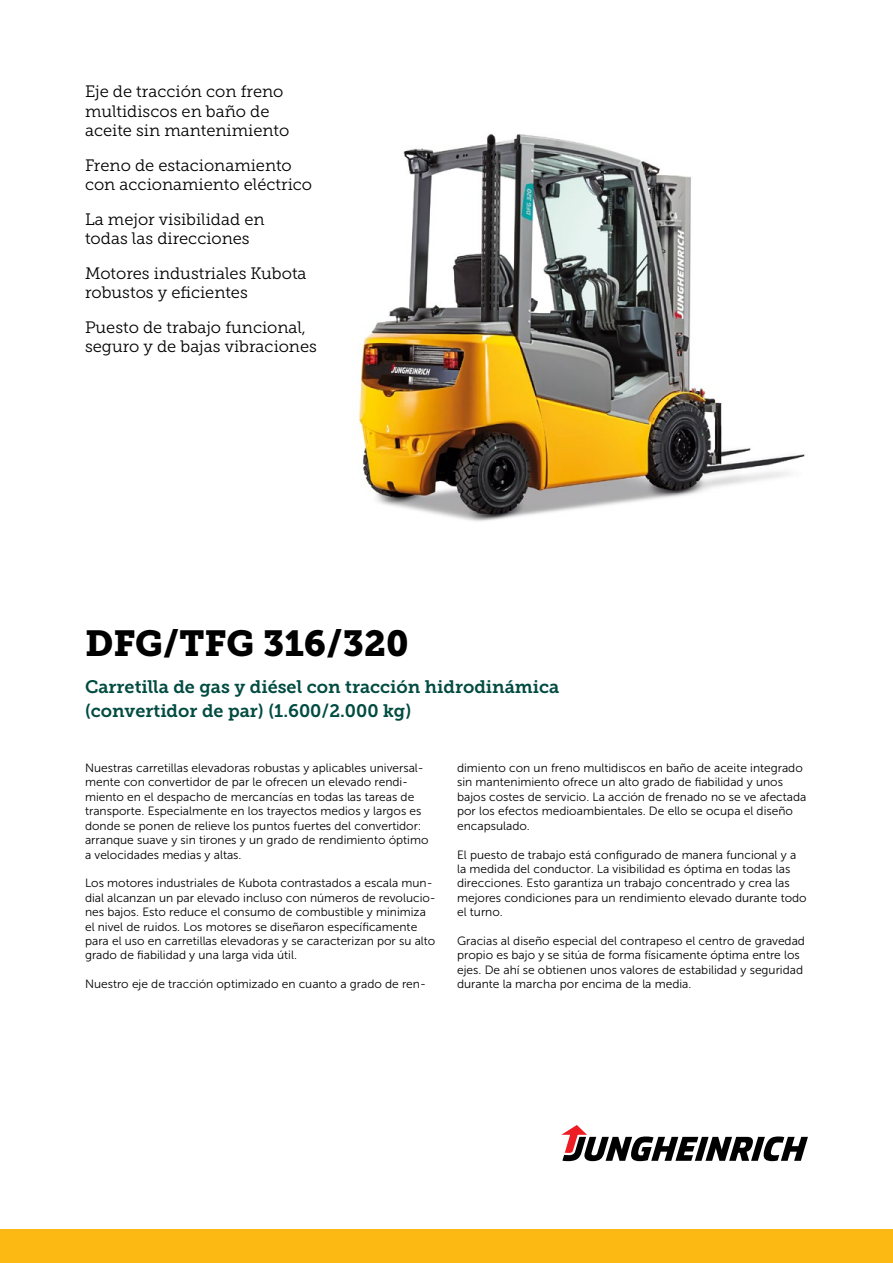
<style>
.page{position:relative;width:893px;height:1263px;background:#fff}
.page>*{position:absolute;margin:0;border:0;box-sizing:border-box;transform-origin:0 0}
.t1{font:36px "Museo JH Slab 900";color:#000}
.t2{font:18px/24px "Museo JH Slab 700";color:#004b41}
.t3{font:16.5px/19.5px "Museo JH Slab 300";color:#000}
.t4{font:12px/14.4px "Museo JH Sans 300";color:#000}
</style>
<div class="page">
<div style="left:0;top:1229px;width:893px;height:34px;background:#fdb913"></div>
<svg style="left:561px;top:1125px;width:247px;height:36px"></svg>
<img style="left:358px;top:134px;width:447px;height:388px">
<h3 class="t3" style="left:85px;top:82px;width:206px">Eje de tracción con freno multidiscos en baño de aceite sin mantenimiento</h3>
<h3 class="t3" style="left:85px;top:155px;width:229px">Freno de estacionamiento con accionamiento eléctrico</h3>
<h3 class="t3" style="left:85px;top:209px;width:181px">La mejor visibilidad en todas las direcciones</h3>
<h3 class="t3" style="left:85px;top:263px;width:223px">Motores industriales Kubota robustos y eficientes</h3>
<h3 class="t3" style="left:85px;top:317px;width:233px">Puesto de trabajo funcional, seguro y de bajas vibraciones</h3>
<h1 class="t1" style="left:85px;top:623px;width:325px">DFG/TFG 316/320</h1>
<h2 class="t2" style="left:85px;top:675px;width:476px">Carretilla de gas y diésel con tracción hidrodinámica (convertidor de par) (1.600/2.000 kg)</h2>
<p class="t4" style="left:85px;top:761px;width:345px">Nuestras carretillas elevadoras robustas y aplicables universal&shy;mente con convertidor de par le ofrecen un elevado rendi&shy;miento en el despacho de mercancías en todas las tareas de transporte. Especialmente en los trayectos medios y largos es donde se ponen de relieve los puntos fuertes del convertidor: arranque suave y sin tirones y un grado de rendimiento óptimo a velocidades medias y altas.</p>
<p class="t4" style="left:85px;top:876px;width:352px">Los motores industriales de Kubota contrastados a escala mun&shy;dial alcanzan un par elevado incluso con números de revolucio&shy;nes bajos. Esto reduce el consumo de combustible y minimiza el nivel de ruidos. Los motores se diseñaron específicamente para el uso en carretillas elevadoras y se caracterizan por su alto grado de fiabilidad y una larga vida útil.</p>
<p class="t4" style="left:85px;top:977px;width:342px">Nuestro eje de tracción optimizado en cuanto a grado de ren-</p>
<p class="t4" style="left:457px;top:761px;width:351px">dimiento con un freno multidiscos en baño de aceite integrado sin mantenimiento ofrece un alto grado de fiabilidad y unos bajos costes de servicio. La acción de frenado no se ve afectada por los efectos medioambientales. De ello se ocupa el diseño encapsulado.</p>
<p class="t4" style="left:457px;top:847px;width:351px">El puesto de trabajo está configurado de manera funcional y a la medida del conductor. La visibilidad es óptima en todas las direcciones. Esto garantiza un trabajo concentrado y crea las mejores condiciones para un rendimiento elevado durante todo el turno.</p>
<p class="t4" style="left:457px;top:934px;width:349px">Gracias al diseño especial del contrapeso el centro de gravedad propio es bajo y se sitúa de forma físicamente óptima entre los ejes. De ahí se obtienen unos valores de estabilidad y seguridad durante la marcha por encima de la media.</p>
</div>
